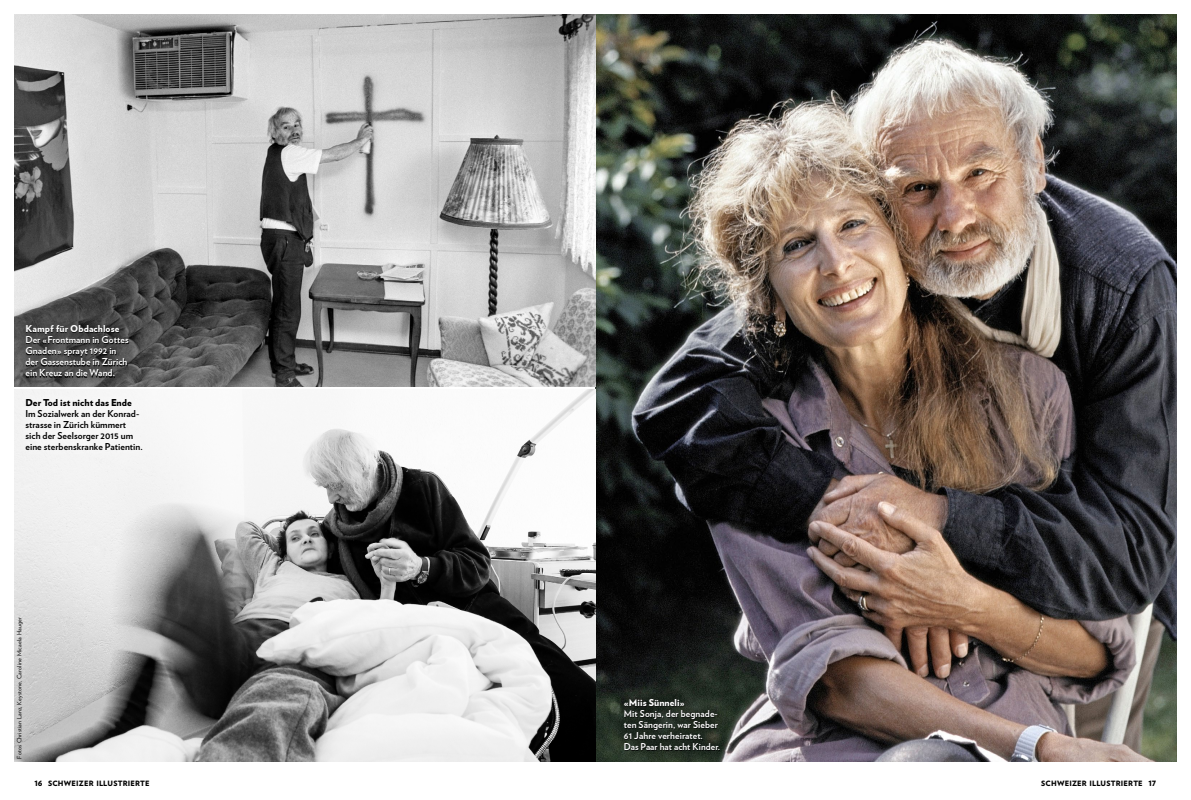
<style>
.page{position:relative;width:1191px;height:800px;background:#fff}
.page>*{position:absolute;margin:0;border:0;box-sizing:border-box;transform-origin:0 0}
._800_Legi_9_5_VBold{font:700 9.5px/11px "Verlag";letter-spacing:.005em;color:#fff}
._800_Legi_9_5_VBold-2{font:700 9.5px/11px "Verlag";letter-spacing:.005em;color:#000}
.t1{font:900 7.3px "Verlag";letter-spacing:.025em;color:#000}
._400_Fotobyline_x12{font:6px "Verlag";letter-spacing:.025em;color:#000}
.s1{font-weight:900}
</style>
<div class="page">
<img style="left:595px;top:14px;width:581px;height:747px">
<img style="left:14px;top:14px;width:581px;height:372px">
<img style="left:14px;top:389px;width:581px;height:372px">
<svg style="left:14px;top:609px;width:18px;height:153px;background:#cbcbcb"></svg>
<svg style="left:614px;top:688px;width:114px;height:71px;background:#1f281f"></svg>
<svg style="left:16px;top:315px;width:122px;height:71px;background:#414141"></svg>
<div style="left:16px;top:388px;width:134px;height:72px;background:#f6f6f6"></div>
<p class="_800_Legi_9_5_VBold" style="left:26px;top:323px;width:105px"><span class="s1">Kampf für Obdachlose<br></span>Der «Frontmann in Gottes<br>Gnaden» sprayt 1992 in der Gassenstube in Zürich ein Kreuz an die Wand.</p>
<p class="_800_Legi_9_5_VBold-2" style="left:26px;top:396px;width:119px"><span class="s1">Der Tod ist nicht das Ende<br></span>Im Sozialwerk an der Konrad&shy;strasse in Zürich kümmert sich der Seelsorger 2015 um eine sterbenskranke Patientin.</p>
<p class="_400_Fotobyline_x12" style="left:15px;top:758px;width:143px;rotate:-90deg">Fotos Christian Lanz, Keystone, Caroline Micaela Hauger</p>
<p class="_800_Legi_9_5_VBold" style="left:624px;top:696px;width:98px"><span class="s1">«Miis Sünneli»<br></span>Mit Sonja, der begnade&shy;ten Sängerin, war Sieber<br>61 Jahre verheiratet.<br>Das Paar hat acht Kinder.</p>
<p class="t1" style="left:34px;top:777px;width:117px">16 SCHWEIZER ILLUSTRIERTE</p>
<p class="t1" style="left:1041px;top:777px;width:116px">SCHWEIZER ILLUSTRIERTE 17</p>
</div>
